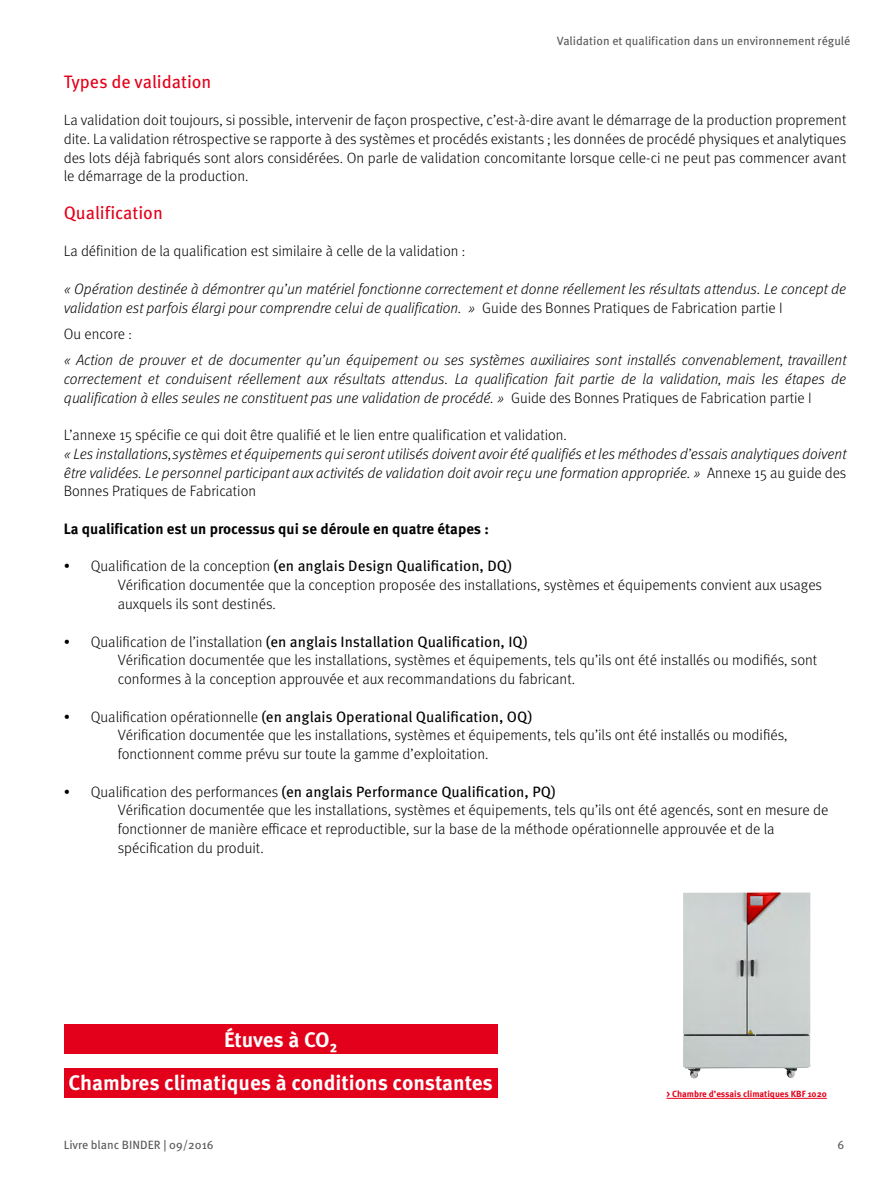
<style>
.page{position:relative;width:893px;height:1191px;background:#fff}
.page>*{position:absolute;margin:0;border:0;box-sizing:border-box;transform-origin:0 0}
.t1{font:700 21px "Meta Pro";letter-spacing:-.005em;color:#fff}
.t2{font:18px "Meta Pro";color:#e2001a}
.Fließtext{font:300 15px/18.8px "Meta Pro";color:#000}
.Fließtext-2{font:italic 300 15px/18.8px "Meta Pro";color:#000;text-align:justify}
.Fließtext-3{font:700 15px "Meta Pro";color:#000}
.Fließtext-4{font:300 14.85px/18.8px "Meta Pro";color:#000;text-align:justify}
.t3{font:12px "Meta Pro";color:#58585a}
.t4{font:700 9px "Meta Pro";color:#e2001a}
.s1{font-style:normal}
.s2{font-weight:400}
</style>
<div class="page">
<img style="left:683px;top:892px;width:127px;height:187px">
<hr style="left:666px;top:1097px;width:161px;height:1px;background:#e2001a">
<div style="left:64px;top:1024px;width:433px;height:30px;background:#e2001a"></div>
<div style="left:64px;top:1067px;width:433px;height:30px;background:#e2001a"></div>
<p class="t3" style="left:557px;top:32px;width:295px">Validation et qualification dans un environnement régulé</p>
<h2 class="t2" style="left:64px;top:67px;width:149px">Types de validation</h2>
<p class="Fließtext-4" style="left:64px;top:110px;width:784px">La validation doit toujours, si possible, intervenir de façon prospective, c’est-à-dire avant le démarrage de la production proprement dite. La validation rétrospective se rapporte à des systèmes et procédés existants ; les données de procédé physiques et analytiques des lots déjà fabriqués sont alors considérées. On parle de validation concomitante lorsque celle-ci ne peut pas commencer avant le démarrage de la production.</p>
<h2 class="t2" style="left:64px;top:199px;width:101px">Qualification</h2>
<p class="Fließtext" style="left:64px;top:241px;width:403px">La définition de la qualification est similaire à celle de la validation :</p>
<p class="Fließtext-2" style="left:64px;top:278px;width:784px">« Opération destinée à démontrer qu’un matériel fonctionne correctement et donne réellement les résultats attendus. Le concept de validation est parfois élargi pour comprendre celui de qualification. » <span class="s1">Guide des Bonnes Pratiques de Fabrication partie I</span></p>
<p class="Fließtext" style="left:64px;top:323px;width:70px">Ou encore :</p>
<p class="Fließtext-2" style="left:64px;top:350px;width:784px">« Action de prouver et de documenter qu’un équipement ou ses systèmes auxiliaires sont installés convenablement, travaillent correctement et conduisent réellement aux résultats attendus. La qualification fait partie de la validation, mais les étapes de qualification à elles seules ne constituent pas une validation de procédé. » <span class="s1">Guide des Bonnes Pratiques de Fabrication partie I</span></p>
<p class="Fließtext" style="left:64px;top:425px;width:504px">L’annexe 15 spécifie ce qui doit être qualifié et le lien entre qualification et validation.</p>
<p class="Fließtext-2" style="left:64px;top:443px;width:784px">« Les installations, systèmes et équipements qui seront utilisés doivent avoir été qualifiés et les méthodes d’essais analytiques doivent être validées. Le personnel participant aux activités de validation doit avoir reçu une formation appropriée. » <span class="s1">Annexe 15 au guide des Bonnes Pratiques de Fabrication</span></p>
<p class="Fließtext-3" style="left:64px;top:517px;width:427px">La qualification est un processus qui se déroule en quatre étapes :</p>
<p class="Fließtext" style="left:118px;top:556px;width:706px;text-indent:-54px">• Qualification de la conception <span class="s2">(en anglais Design Qualification, DQ)<br></span>Vérification documentée que la conception proposée des installations, systèmes et équipements convient aux usages auxquels ils sont destinés.</p>
<p class="Fließtext" style="left:118px;top:631px;width:701px;text-indent:-54px">• Qualification de l’installation <span class="s2">(en anglais Installation Qualification, IQ)<br></span>Vérification documentée que les installations, systèmes et équipements, tels qu’ils ont été installés ou modifiés, sont conformes à la conception approuvée et aux recommandations du fabricant.</p>
<p class="Fließtext" style="left:118px;top:706px;width:671px;text-indent:-54px">• Qualification opérationnelle <span class="s2">(en anglais Operational Qualification, OQ)<br></span>Vérification documentée que les installations, systèmes et équipements, tels qu’ils ont été installés ou modifiés, fonctionnent comme prévu sur toute la gamme d’exploitation.</p>
<p class="Fließtext" style="left:118px;top:781px;width:712px;text-indent:-54px">• Qualification des performances <span class="s2">(en anglais Performance Qualification, PQ)<br></span>Vérification documentée que les installations, systèmes et équipements, tels qu’ils ont été agencés, sont en mesure de fonctionner de manière efficace et reproductible, sur la base de la méthode opérationnelle approuvée et de la spécification du produit.</p>
<p class="t1" style="left:224px;top:1023px;width:115px">Étuves à CO₂</p>
<p class="t1" style="left:69px;top:1066px;width:426px">Chambres climatiques à conditions constantes</p>
<h2 class="t4" style="left:666px;top:1087px;width:162px">&gt; Chambre d’essais climatiques KBF 1020</h2>
<p class="t3" style="left:64px;top:1135px;width:152px">Livre blanc BINDER | 09/2016</p>
<p class="t3" style="left:838px;top:1135px;width:8px">6</p>
</div>
